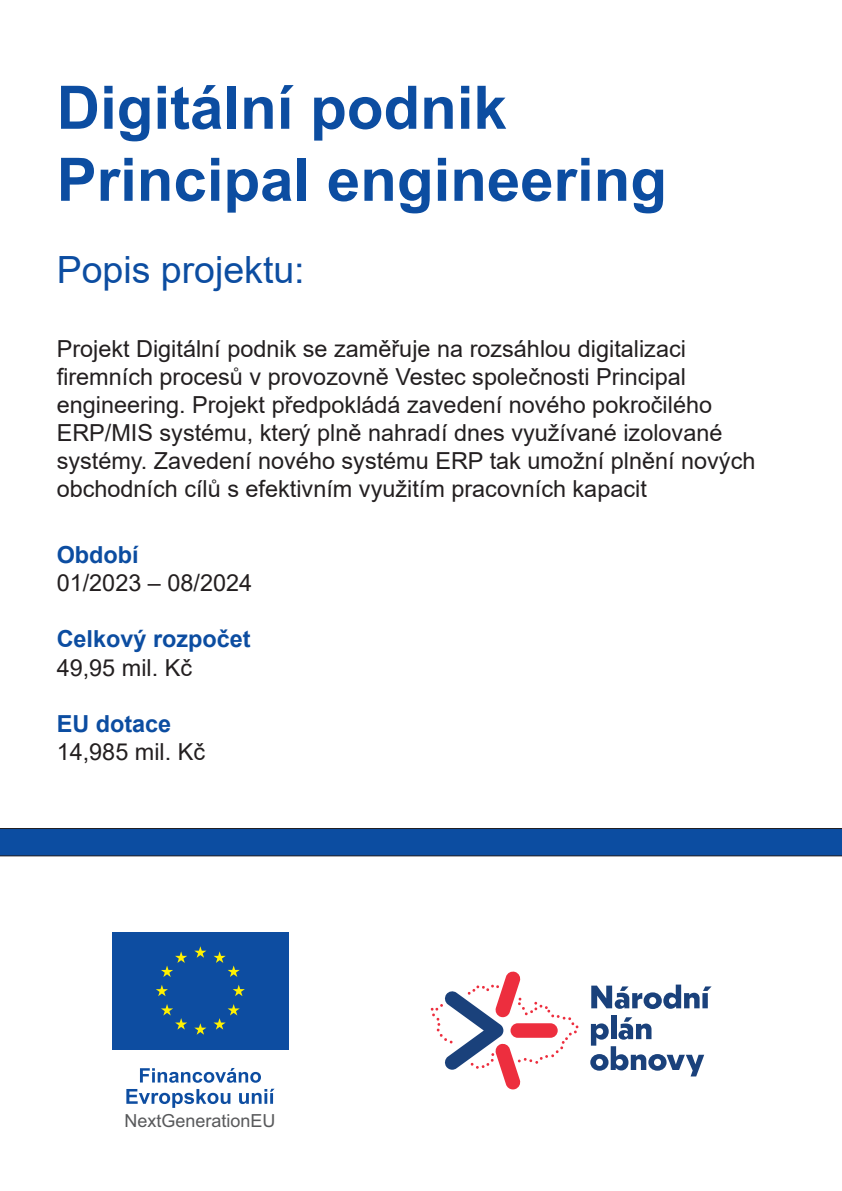
<style>
.page{position:relative;width:842px;height:1191px;background:#fff}
.page>*{position:absolute;margin:0;border:0;box-sizing:border-box;transform-origin:0 0}
.t1{font:700 60px/72px "Arial";color:#0c4da1}
.t2{font:37.5px "Arial";color:#0c4da1}
.t3{font:23.4px/28.1px "Arial";color:#231f20}
.t4{font:700 23.4px "Arial";color:#0c4da1}
.t5{font:18px "Arial";color:#58595b}
</style>
<div class="page">
<svg style="left:0;top:828px;width:842px;height:28px"></svg>
<div style="left:109px;top:928px;width:183px;height:125px;background:linear-gradient(to right,#fff,#fff)"></div>
<div style="left:112px;top:932px;width:176px;height:117px;background:#0d4da1"></div>
<svg style="left:194px;top:946px;width:12px;height:11px"></svg>
<svg style="left:161px;top:951px;width:26px;height:26px"></svg>
<svg style="left:156px;top:985px;width:12px;height:11px"></svg>
<svg style="left:161px;top:1004px;width:26px;height:25px"></svg>
<svg style="left:194px;top:1023px;width:12px;height:11px"></svg>
<svg style="left:213px;top:1004px;width:27px;height:25px"></svg>
<svg style="left:233px;top:985px;width:12px;height:11px"></svg>
<svg style="left:214px;top:951px;width:26px;height:26px"></svg>
<svg style="left:126px;top:1089px;width:104px;height:18px"></svg>
<svg style="left:239px;top:1088px;width:36px;height:16px"></svg>
<svg style="left:140px;top:1068px;width:121px;height:14px"></svg>
<svg style="left:431px;top:971px;width:148px;height:118px"></svg>
<svg style="left:591px;top:984px;width:120px;height:25px"></svg>
<div style="left:611px;top:1015px;width:5px;height:24px;background:#1a417b"></div>
<svg style="left:590px;top:1017px;width:114px;height:59px"></svg>
<p class="t1" style="left:57px;top:72px;width:612px">Digitální podnik<br>Principal engineering</p>
<p class="t2" style="left:57px;top:244px;width:250px">Popis projektu:</p>
<p class="t3" style="left:57px;top:334px;width:700px">Projekt Digitální podnik se zaměřuje na rozsáhlou digitalizaci firemních procesů v provozovně Vestec společnosti Principal engineering. Projekt předpokládá zavedení nového pokročilého ERP/MIS systému, který plně nahradí dnes využívané izolované systémy. Zavedení nového systému ERP tak umožní plnění nových obchodních cílů s efektivním využitím pracovních kapacit</p>
<p class="t4" style="left:57px;top:538px;width:84px">Období</p>
<p class="t3" style="left:57px;top:568px;width:197px">01/2023 – 08/2024</p>
<p class="t4" style="left:57px;top:622px;width:196px">Celkový rozpočet</p>
<p class="t3" style="left:57px;top:653px;width:137px">49,95 mil. Kč</p>
<p class="t4" style="left:57px;top:707px;width:116px">EU dotace</p>
<p class="t3" style="left:57px;top:737px;width:150px">14,985 mil. Kč</p>
<p class="t5" style="left:125px;top:1108px;width:153px">NextGenerationEU</p>
</div>
